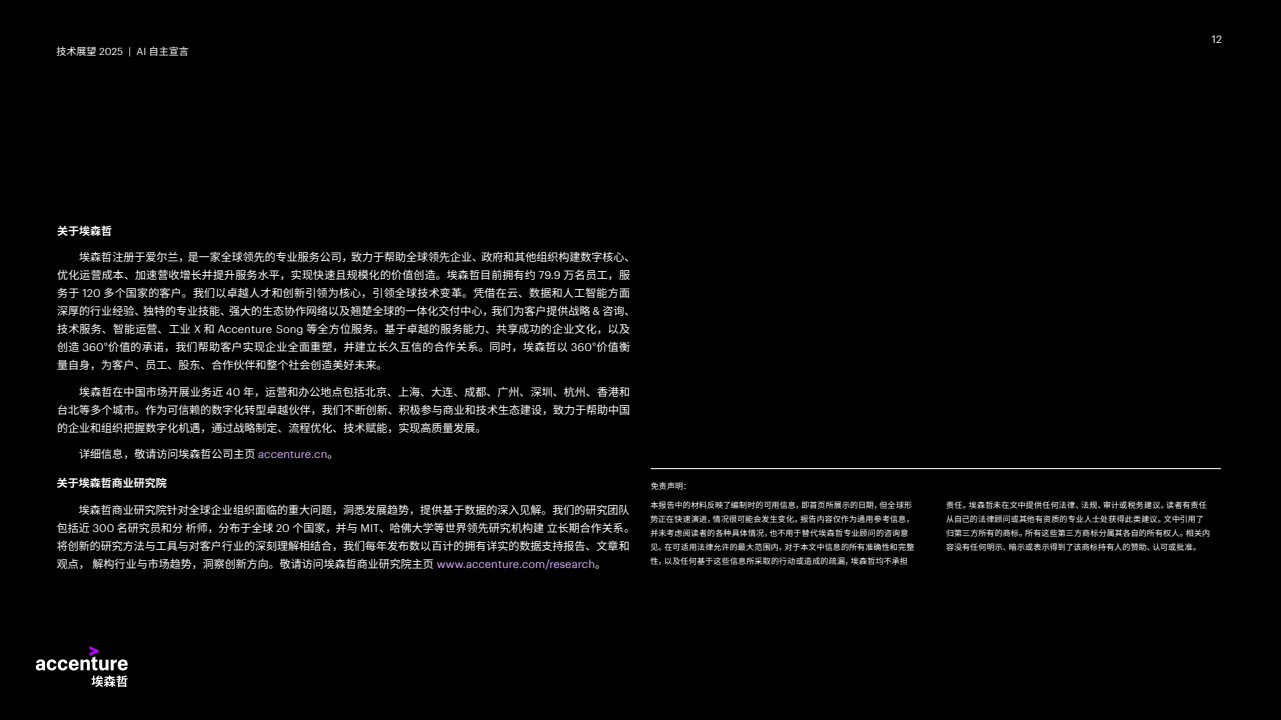
<style>
.page{position:relative;width:1281px;height:720px;background:#fff}
.page>*{position:absolute;margin:0;border:0;box-sizing:border-box;transform-origin:0 0}
.t1{font:11px/18px "Source Han Sans SC";color:#fff}
.t2{font:700 11px "Source Han Sans SC";color:#fff}
.t3{font:10.5px "Graphik";color:#fff}
.t4{font:10px "Source Han Sans SC";color:#fff}
.t5{font:8px/14px "Source Han Sans SC";letter-spacing:.02em;color:#fff}
.s1{font-family:"Graphik"}
.s2{font-family:"Graphik";color:#dcafff}
</style>
<div class="page">
<div style="left:0;top:0;width:1280px;height:720px;background:#000"></div>
<hr style="left:650px;top:468px;width:570px;height:1px;background:#fff">
<svg style="left:36px;top:646px;width:92px;height:41px"></svg>
<p class="t4" style="left:56px;top:45px;width:134px">技术展望 <span class="s1">2025 | AI</span> 自主宣言</p>
<p class="t3" style="left:1211px;top:31px;width:12px">12</p>
<p class="t2" style="left:57px;top:225px;width:56px">关于埃森哲</p>
<p class="t1" style="left:57px;top:249px;width:579px;text-indent:22px">埃森哲注册于爱尔兰，是一家全球领先的专业服务公司，致力于帮助全球领先企业、政府和其他组织构建数字核心、优化运营成本、加速营收增长并提升服务水平，实现快速且规模化的价值创造。埃森哲目前拥有约 <span class="s1">79.9</span> 万名员工，服务于 <span class="s1">120</span> 多个国家的客户。我们以卓越人才和创新引领为核心，引领全球技术变革。凭借在云、数据和人工智能方面深厚的行业经验、独特的专业技能、强大的生态协作网络以及翘楚全球的一体化交付中心，我们为客户提供战略 <span class="s1">&amp;</span> 咨询、技术服务、智能运营、工业 <span class="s1">X</span> 和 <span class="s1">Accenture Song</span> 等全方位服务。基于卓越的服务能力、共享成功的企业文化，以及创造 <span class="s1">360</span>°价值的承诺，我们帮助客户实现企业全面重塑，并建立长久互信的合作关系。同时，埃森哲以 <span class="s1">360</span>°价值衡量自身，为客户、员工、股东、合作伙伴和整个社会创造美好未来。</p>
<p class="t1" style="left:57px;top:383px;width:574px;text-align:justify;text-indent:22px">埃森哲在中国市场开展业务近 <span class="s1">40</span> 年，运营和办公地点包括北京、上海、大连、成都、广州、深圳、杭州、香港和台北等多个城市。作为可信赖的数字化转型卓越伙伴，我们不断创新、积极参与商业和技术生态建设，致力于帮助中国的企业和组织把握数字化机遇，通过战略制定、流程优化、技术赋能，实现高质量发展。</p>
<p class="t1" style="left:79px;top:445px;width:260px">详细信息，敬请访问埃森哲公司主页 <span class="s2">accenture.cn</span>。</p>
<p class="t2" style="left:57px;top:477px;width:111px">关于埃森哲商业研究院</p>
<p class="t1" style="left:57px;top:501px;width:579px;text-indent:22px">埃森哲商业研究院针对全球企业组织面临的重大问题，洞悉发展趋势，提供基于数据的深入见解。我们的研究团队包括近 <span class="s1">300</span> 名研究员和分析师，分布于全球 <span class="s1">20</span> 个国家，并与 <span class="s1">MIT</span>、哈佛大学等世界领先研究机构建立长期合作关系。将创新的研究方法与工具与对客户行业的深刻理解相结合，我们每年发布数以百计的拥有详实的数据支持报告、文章和观点，解构行业与市场趋势，洞察创新方向。敬请访问埃森哲商业研究院主页 <span class="s2">www.accenture.com/research</span>。</p>
<p class="t5" style="left:650px;top:479px;width:42px">免责声明：</p>
<p class="t5" style="left:650px;top:498px;width:265px">本报告中的材料反映了编制时的可用信息，即首页所展示的日期，但全球形势正在快速演进，情况很可能会发生变化。报告内容仅作为通用参考信息，并未考虑阅读者的各种具体情况，也不用于替代埃森哲专业顾问的咨询意见。在可适用法律允许的最大范围内，对于本文中信息的所有准确性和完整性，以及任何基于这些信息所采取的行动或造成的疏漏，埃森哲均不承担</p>
<p class="t5" style="left:945px;top:498px;width:265px">责任。埃森哲未在文中提供任何法律、法规、审计或税务建议。读者有责任从自己的法律顾问或其他有资质的专业人士处获得此类建议。文中引用了归第三方所有的商标。所有这些第三方商标分属其各自的所有权人。相关内容没有任何明示、暗示或表示得到了该商标持有人的赞助、认可或批准。</p>
</div>
